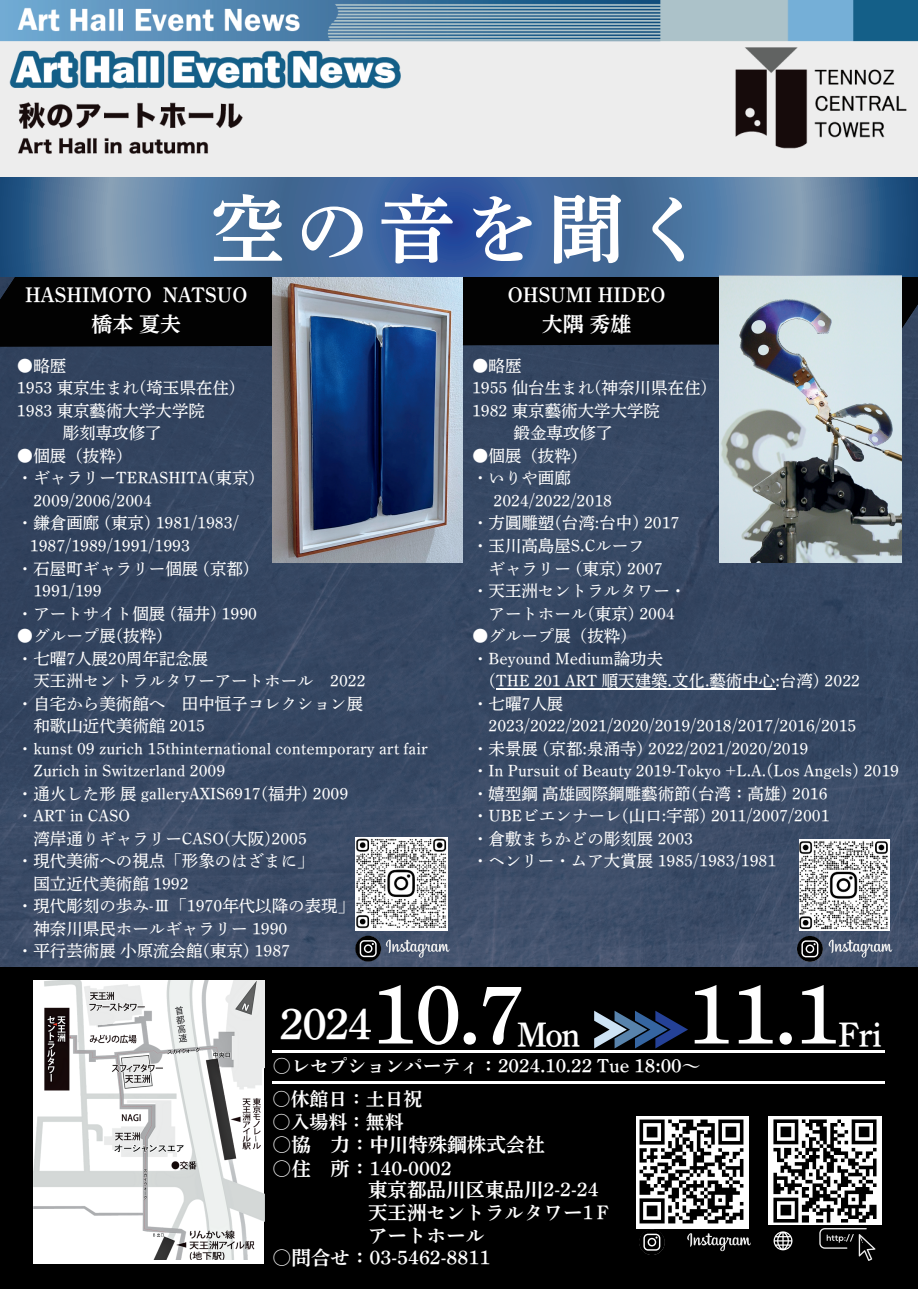
<style>
.page{position:relative;width:918px;height:1289px;background:#fff}
.page>*{position:absolute;margin:0;border:0;box-sizing:border-box;transform-origin:0 0}
.t1{font:82.5px "DMT Shuei Y Min Std B";color:#fff}
.t2{font:75px "DMT Shuei Y Min Std B";letter-spacing:.13em;color:#fff}
.t3{font:43.65px "DMT Shuei Y Min Std B";color:#fff}
.t4{font:34.2px "DMT Shuei Y Min Std B";letter-spacing:-.045em;color:#fff}
.t5{font:21px/29.2px "DMT Shuei Y Min Std B";color:#fff;text-align:center}
.t6{font:19.5px/22.5px "DMT Shuei Y Min Std B";color:#fff}
.t7{font:18.75px "DMT Shuei Y Min Std B";color:#fff}
.t8{font:16.5px/22.5px "DMT Shuei Y Min Std M";color:#fff}
</style>
<div class="page">
<div style="left:0;top:0;width:918px;height:1288px;background:#000"></div>
<div style="left:0;top:0;width:918px;height:966px;background:#3d4d68"></div>
<img style="left:33px;top:980px;width:231px;height:279px">
<img style="left:636px;top:1116px;width:113px;height:111px">
<svg style="left:687px;top:1233px;width:64px;height:17px"></svg>
<svg style="left:639px;top:1228px;width:26px;height:26px"></svg>
<svg style="left:53px;top:1022px;width:4px;height:3px"></svg>
<img style="left:769px;top:1116px;width:112px;height:108px">
<svg style="left:773px;top:1231px;width:20px;height:20px"></svg>
<svg style="left:819px;top:1228px;width:56px;height:32px"></svg>
<svg style="left:0;top:276px;width:918px;height:495px;fill:#344560"></svg>
<svg style="left:0;top:177px;width:918px;height:99px;background:#4a709d"></svg>
<img style="left:0;top:0;width:918px;height:177px">
<svg style="left:594px;top:1010px;width:94px;height:38px"></svg>
<hr style="left:272px;top:1049px;width:612px;height:3px;background:#fff">
<img style="left:355px;top:837px;width:93px;height:93px">
<hr style="left:272px;top:1080px;width:612px;height:3px;background:#fff">
<img style="left:799px;top:839px;width:90px;height:91px">
<svg style="left:829px;top:939px;width:63px;height:18px"></svg>
<svg style="left:797px;top:935px;width:26px;height:26px"></svg>
<svg style="left:355px;top:935px;width:95px;height:26px"></svg>
<img style="left:273px;top:277px;width:190px;height:285px">
<img style="left:719px;top:275px;width:182px;height:287px">
<hr style="left:496px;top:688px;width:279px;height:1px;background:#fff">
<p class="t2" style="left:210px;top:191px;width:499px">空の音を聞く</p>
<p class="t5" style="left:25px;top:280px;width:224px">HASHIMOTO NATSUO橋本夏夫</p>
<p class="t8" style="left:17px;top:354px;width:51px">●略歴</p>
<p class="t8" style="left:17px;top:377px;width:221px">1953 東京生まれ(埼玉県在住)</p>
<p class="t8" style="left:17px;top:399px;width:190px">1983 東京藝術大学大学院</p>
<p class="t8" style="left:63px;top:422px;width:100px">彫刻専攻修了</p>
<p class="t8" style="left:17px;top:444px;width:117px">●個展（抜粋）</p>
<p class="t8" style="left:17px;top:467px;width:240px">・ギャラリーTERASHITA(東京)</p>
<p class="t8" style="left:33px;top:489px;width:120px">2009/2006/2004</p>
<p class="t8" style="left:17px;top:512px;width:223px">・鎌倉画廊 (東京) 1981/1983/</p>
<p class="t8" style="left:30px;top:534px;width:162px">1987/1989/1991/1993</p>
<p class="t8" style="left:17px;top:557px;width:235px">・石屋町ギャラリー個展 (京都)</p>
<p class="t8" style="left:33px;top:579px;width:70px">1991/199</p>
<p class="t8" style="left:17px;top:602px;width:242px">・アートサイト個展 (福井) 1990</p>
<p class="t8" style="left:17px;top:624px;width:148px">●グループ展(抜粋)</p>
<p class="t8" style="left:17px;top:647px;width:193px">・七曜7人展20周年記念展</p>
<p class="t8" style="left:33px;top:669px;width:334px">天王洲セントラルタワーアートホール 2022</p>
<p class="t8" style="left:17px;top:692px;width:348px">・自宅から美術館へ 田中恒子コレクション展</p>
<p class="t8" style="left:33px;top:714px;width:173px">和歌山近代美術館 2015</p>
<p class="t8" style="left:33px;top:737px;width:396px;text-indent:-16px">・kunst 09 zurich 15thinternational contemporary art fair<br>Zurich in Switzerland 2009</p>
<p class="t8" style="left:17px;top:782px;width:333px">・通火した形展 galleryAXIS6917(福井) 2009</p>
<p class="t8" style="left:17px;top:804px;width:115px">・ART in CASO</p>
<p class="t8" style="left:33px;top:827px;width:275px">湾岸通りギャラリーCASO(大阪)2005</p>
<p class="t8" style="left:17px;top:849px;width:298px">・現代美術への視点「形象のはざまに」</p>
<p class="t8" style="left:33px;top:872px;width:157px">国立近代美術館 1992</p>
<p class="t8" style="left:17px;top:894px;width:339px">・現代彫刻の歩み-Ⅲ「1970年代以降の表現」</p>
<p class="t8" style="left:33px;top:917px;width:256px">神奈川県民ホールギャラリー 1990</p>
<p class="t8" style="left:17px;top:939px;width:275px">・平行芸術展小原流会館(東京) 1987</p>
<p class="t5" style="left:508px;top:280px;width:159px">OHSUMI HIDEO大隅秀雄</p>
<p class="t8" style="left:472px;top:354px;width:51px">●略歴</p>
<p class="t8" style="left:472px;top:377px;width:237px">1955 仙台生まれ(神奈川県在住)</p>
<p class="t8" style="left:472px;top:399px;width:190px">1982 東京藝術大学大学院</p>
<p class="t8" style="left:514px;top:422px;width:100px">鍛金専攻修了</p>
<p class="t8" style="left:472px;top:444px;width:117px">●個展（抜粋）</p>
<p class="t8" style="left:472px;top:467px;width:100px">・いりや画廊</p>
<p class="t8" style="left:493px;top:489px;width:120px">2024/2022/2018</p>
<p class="t8" style="left:472px;top:512px;width:209px">・方圓雕塑(台湾:台中) 2017</p>
<p class="t8" style="left:472px;top:534px;width:174px">・玉川高島屋S.Cルーフ</p>
<p class="t8" style="left:489px;top:557px;width:176px">ギャラリー (東京) 2007</p>
<p class="t8" style="left:472px;top:579px;width:216px">・天王洲セントラルタワー・</p>
<p class="t8" style="left:489px;top:602px;width:188px">アートホール(東京) 2004</p>
<p class="t8" style="left:472px;top:624px;width:157px">●グループ展（抜粋)</p>
<p class="t8" style="left:472px;top:647px;width:193px">・Beyound Medium論功夫</p>
<p class="t8" style="left:489px;top:669px;width:373px">(THE 201 ART 順天建築.文化.藝術中心:台湾) 2022</p>
<p class="t8" style="left:472px;top:692px;width:93px">・七曜7人展</p>
<h1 class="t8" style="left:489px;top:714px;width:369px">2023/2022/2021/2020/2019/2018/2017/2016/2015</h1>
<h1 class="t8" style="left:472px;top:737px;width:338px">・未景展 (京都:泉涌寺) 2022/2021/2020/2019</h1>
<p class="t8" style="left:472px;top:759px;width:429px">・In Pursuit of Beauty 2019-Tokyo +L.A.(Los Angels) 2019</p>
<p class="t8" style="left:472px;top:782px;width:357px">・嬉型鋼高雄國際鋼雕藝術節(台湾：高雄) 2016</p>
<h2 class="t8" style="left:472px;top:804px;width:359px">・UBEビエンナーレ(山口 :宇部) 2011/2007/2001</h2>
<p class="t8" style="left:472px;top:827px;width:223px">・倉敷まちかどの彫刻展 2003</p>
<h3 class="t8" style="left:472px;top:849px;width:306px">・ヘンリー・ムア大賞展 1985/1983/1981</h3>
<p class="t1" style="left:371px;top:974px;width:155px">10.7</p>
<h4 class="t3" style="left:280px;top:1001px;width:94px">2024</h4>
<p class="t4" style="left:517px;top:1017px;width:65px">Mon</p>
<h4 class="t1" style="left:687px;top:974px;width:155px">11.1</h4>
<p class="t4" style="left:838px;top:1017px;width:45px">Fri</p>
<h3 class="t7" style="left:273px;top:1056px;width:430px">○レセプションパーティ：2024.10.22 Tue 18:00〜</h3>
<p class="t7" style="left:272px;top:1089px;width:152px">○休館日：土日祝</p>
<p class="t7" style="left:272px;top:1111px;width:133px">○入場料：無料</p>
<p class="t6" style="left:272px;top:1133px;width:274px">○協 力：中川特殊鋼株式会社</p>
<p class="t6" style="left:272px;top:1156px;width:181px">○住 所：140-0002</p>
<p class="t6" style="left:368px;top:1178px;width:246px">東京都品川区東品川2-2-24天王洲セントラルタワー1Ｆアートホール</p>
<p class="t6" style="left:272px;top:1246px;width:220px">○問合せ：03-5462-8811</p>
</div>
